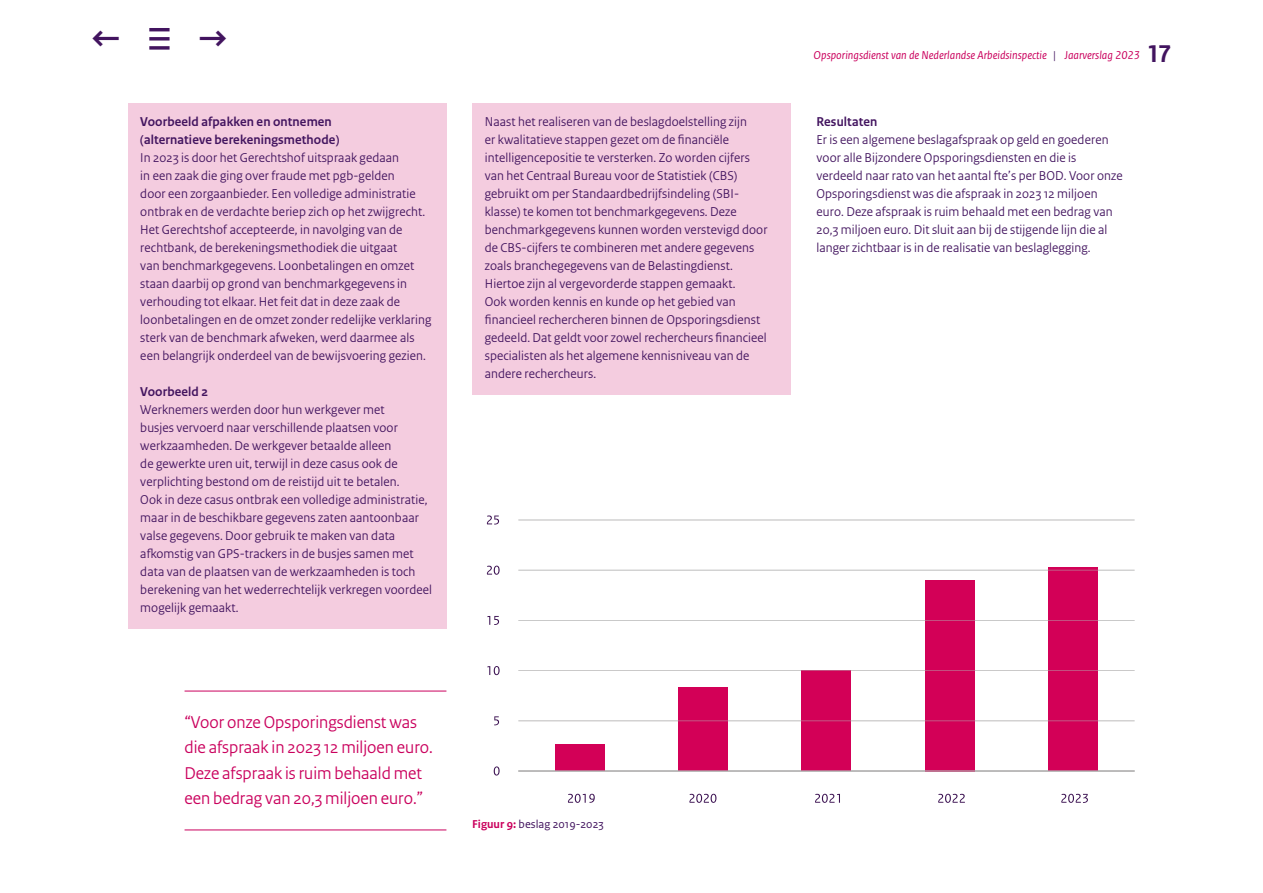
<style>
.page{position:relative;width:1263px;height:893px;background:#fff}
.page>*{position:absolute;margin:0;border:0;box-sizing:border-box;transform-origin:0 0}
.t1{font:italic 51.3px "Rijksoverheid Sans Text";color:#42145f}
.t2{font:700 33px "Rijksoverheid Sans Text";color:#42145f}
.t3{font:18px/25.5px "Rijksoverheid Sans Heading";color:#ca005d}
.P_Bodytekst_kader{font:13.5px/18px "Rijksoverheid Sans Heading";letter-spacing:.01em;color:#42145f}
.P_Bodytekst{font:13.5px/18px "Rijksoverheid Sans Heading";letter-spacing:.01em;color:#42145f}
.P_Tussenkopje_bodytekst_kader{font:700 13.5px/18px "Rijksoverheid Sans Heading";letter-spacing:.01em;color:#42145f}
.P_Tussenkopje_bodytekst{font:700 13.5px "Rijksoverheid Sans Heading";letter-spacing:.01em;color:#42145f}
.t4{font:italic 12px "Rijksoverheid Sans Text";color:#ca005d}
.P_fotobijschrift_paars{font:12px "Rijksoverheid Sans Text";color:#42145f}
.s1{font-weight:700;font-style:normal;font-size:33px}
.s2{color:#42145f}
.s3{font-weight:700;font-style:normal;font-size:25.5px;color:#42145f}
.s4{font-weight:700;color:#ca005d}
</style>
<div class="page">
<svg style="left:494px;top:766px;width:6px;height:9px"></svg>
<svg style="left:494px;top:716px;width:5px;height:9px"></svg>
<svg style="left:487px;top:666px;width:13px;height:9px"></svg>
<svg style="left:487px;top:616px;width:12px;height:9px"></svg>
<svg style="left:487px;top:566px;width:13px;height:9px"></svg>
<svg style="left:487px;top:515px;width:12px;height:9px"></svg>
<div style="left:555px;top:744px;width:50px;height:27px;background:#d30057"></div>
<div style="left:679px;top:688px;width:49px;height:83px;background:#d30057"></div>
<div style="left:802px;top:670px;width:49px;height:101px;background:#d30057"></div>
<div style="left:925px;top:580px;width:49px;height:191px;background:#d30057"></div>
<div style="left:1048px;top:568px;width:49px;height:203px;background:#d30057"></div>
<svg style="left:568px;top:794px;width:27px;height:9px"></svg>
<svg style="left:689px;top:794px;width:27px;height:9px"></svg>
<svg style="left:815px;top:794px;width:25px;height:9px"></svg>
<svg style="left:938px;top:794px;width:27px;height:9px"></svg>
<svg style="left:1061px;top:794px;width:27px;height:9px"></svg>
<hr style="left:518px;top:771px;width:616px;height:1px;background:#b3b2b2">
<hr style="left:518px;top:720px;width:616px;height:1px;background:#b3b2b2">
<hr style="left:518px;top:670px;width:616px;height:1px;background:#b3b2b2">
<hr style="left:518px;top:620px;width:616px;height:1px;background:#b3b2b2">
<hr style="left:518px;top:570px;width:616px;height:1px;background:#b3b2b2">
<hr style="left:518px;top:520px;width:616px;height:1px;background:#b3b2b2">
<div style="left:128px;top:103px;width:318px;height:57px;background:#f4ccdf"></div>
<div style="left:128px;top:139px;width:318px;height:237px;background:#f4ccdf"></div>
<div style="left:128px;top:373px;width:318px;height:39px;background:#f4ccdf"></div>
<div style="left:128px;top:391px;width:318px;height:237px;background:#f4ccdf"></div>
<div style="left:472px;top:103px;width:319px;height:291px;background:#f4ccdf"></div>
<hr style="left:185px;top:691px;width:261px;height:1px;background:#ca005d">
<hr style="left:185px;top:830px;width:261px;height:1px;background:#ca005d">
<h2 class="t2" style="left:91px;top:20px;width:30px">←</h2>
<h1 class="t1" style="left:146px;top:9px;width:83px">≡ <span class="s1">→</span></h1>
<p class="P_Tussenkopje_bodytekst_kader" style="left:140px;top:113px;width:200px">Voorbeeld afpakken en ontnemen (alternatieve berekeningsmethode)</p>
<p class="P_Bodytekst_kader" style="left:140px;top:149px;width:293px">In 2023 is door het Gerechtshof uitspraak gedaan<br>in een zaak die ging over fraude met pgb-gelden<br>door een zorgaanbieder. Een volledige administratie ontbrak en de verdachte beriep zich op het zwijgrecht.<br>Het Gerechtshof accepteerde, in navolging van de rechtbank, de berekeningsmethodiek die uitgaat<br>van benchmarkgegevens. Loonbetalingen en omzet staan daarbij op grond van benchmarkgegevens in verhouding tot elkaar. Het feit dat in deze zaak de loonbetalingen en de omzet zonder redelijke verklaring sterk van de benchmark afweken, werd daarmee als een belangrijk onderdeel van de bewijsvoering gezien.</p>
<p class="P_Tussenkopje_bodytekst_kader" style="left:140px;top:383px;width:69px">Voorbeeld 2</p>
<p class="P_Bodytekst_kader" style="left:140px;top:401px;width:293px">Werknemers werden door hun werkgever met<br>busjes vervoerd naar verschillende plaatsen voor werkzaamheden. De werkgever betaalde alleen<br>de gewerkte uren uit, terwijl in deze casus ook de verplichting bestond om de reistijd uit te betalen.<br>Ook in deze casus ontbrak een volledige administratie, maar in de beschikbare gegevens zaten aantoonbaar valse gegevens. Door gebruik te maken van data afkomstig van GPS-trackers in de busjes samen met data van de plaatsen van de werkzaamheden is toch berekening van het wederrechtelijk verkregen voordeel mogelijk gemaakt.</p>
<h3 class="t3" style="left:185px;top:709px;width:250px">“Voor onze Opsporingsdienst was die afspraak in 2023 12 miljoen euro.<br>Deze afspraak is ruim behaald met een bedrag van 20,3 miljoen euro.”</h3>
<p class="t4" style="left:814px;top:48px;width:359px">Opsporingsdienst van de Nederlandse Arbeidsinspectie <span class="s2">|</span> Jaarverslag 2023 <span class="s3">17</span></p>
<p class="P_Bodytekst_kader" style="left:485px;top:113px;width:284px">Naast het realiseren van de beslagdoelstelling zijn<br>er kwalitatieve stappen gezet om de financiële intelligencepositie te versterken. Zo worden cijfers van het Centraal Bureau voor de Statistiek (CBS) gebruikt om per Standaardbedrijfsindeling (SBI&shy;klasse) te komen tot benchmarkgegevens. Deze benchmarkgegevens kunnen worden verstevigd door de CBS-cijfers te combineren met andere gegevens zoals branchegegevens van de Belastingdienst.<br>Hiertoe zijn al vergevorderde stappen gemaakt.<br>Ook worden kennis en kunde op het gebied van financieel rechercheren binnen de Opsporingsdienst gedeeld. Dat geldt voor zowel rechercheurs financieel specialisten als het algemene kennisniveau van de andere rechercheurs.</p>
<p class="P_Tussenkopje_bodytekst" style="left:816px;top:114px;width:62px">Resultaten</p>
<p class="P_Bodytekst" style="left:816px;top:131px;width:308px">Er is een algemene beslagafspraak op geld en goederen voor alle Bijzondere Opsporingsdiensten en die is verdeeld naar rato van het aantal fte’s per BOD. Voor onze Opsporingsdienst was die afspraak in 2023 12 miljoen euro. Deze afspraak is ruim behaald met een bedrag van 20,3 miljoen euro. Dit sluit aan bij de stijgende lijn die al langer zichtbaar is in de realisatie van beslaglegging.</p>
<p class="P_fotobijschrift_paars" style="left:472px;top:817px;width:133px"><span class="s4">Figuur 9:</span> beslag 2019-2023</p>
</div>
